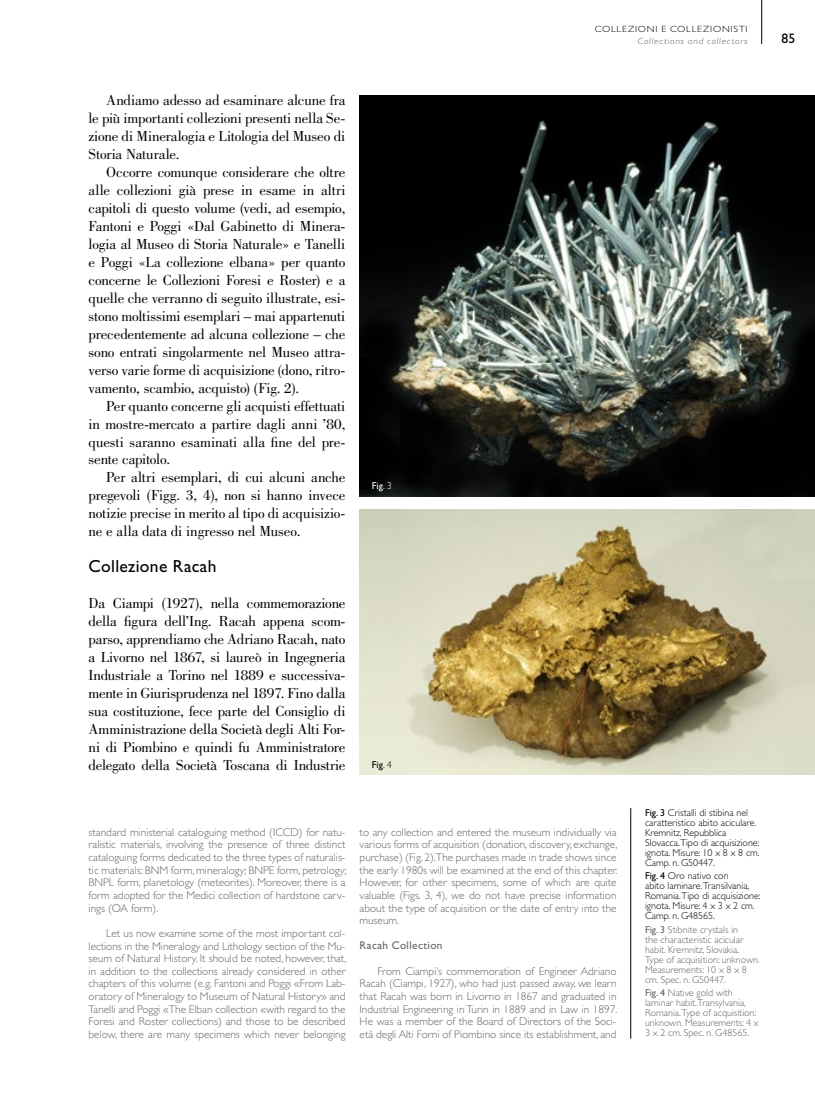
<style>
.page{position:relative;width:815px;height:1099px;background:#fff}
.page>*{position:absolute;margin:0;border:0;box-sizing:border-box;transform-origin:0 0}
.t1{font:17.5px "Gill Sans Std";letter-spacing:.015em;color:#000}
.t2{font:15px/18px "Bodoni Std";letter-spacing:-.01em;color:#000;text-align:justify}
.t3{font:13.75px "Gill Sans Std";color:#000}
.t4{font:300 11.25px/12.6px "Gill Sans Std";color:#636466;text-align:justify}
.t5{font:11.25px "Gill Sans Std";letter-spacing:.03em;color:#636466}
.t6{font:300 10px/10px "Gill Sans Std";color:#636466}
.t7{font:300 10px/10px "Gill Sans Std";color:#000}
.t8{font:10px "Gill Sans Std";color:#000}
.t9{font:10px "Gill Sans Std";color:#fff}
.t10{font:300 9px "Gill Sans Std";letter-spacing:.08em;color:#000;scale:1.11 1}
.t11{font:italic 300 9px "Gill Sans Std";letter-spacing:.07em;color:#636466;scale:1.11 1}
.s1{font-weight:300}
.s2{font-weight:400}
</style>
<div class="page">
<hr style="left:761px;top:0;width:1px;height:44px;background:#000">
<hr style="left:631px;top:808px;width:1px;height:230px;background:#000">
<img style="left:360px;top:95px;width:455px;height:401px">
<img style="left:360px;top:509px;width:455px;height:266px">
<p class="t10" style="left:595px;top:24px;width:139px">Collezioni e collezionisti</p>
<p class="t11" style="left:638px;top:36px;width:100px">Collections and collectors</p>
<h2 class="t2" style="left:89px;top:92px;width:258px;text-indent:18px">Andiamo adesso ad esaminare alcune fra le più importanti collezioni presenti nella Se&shy;zione di Mineralogia e Litologia del Museo di Storia Naturale.</h2>
<p class="t2" style="left:89px;top:163px;width:258px;text-indent:18px">Occorre comunque considerare che oltre alle collezioni già prese in esame in altri capitoli di questo volume (vedi, ad esempio, Fantoni e Poggi «Dal Gabinetto di Minera&shy;logia al Museo di Storia Naturale» e Tanelli e Poggi «La collezione elbana» per quanto concerne le Collezioni Foresi e Roster) e a quelle che verranno di seguito illustrate, esi&shy;stono moltissimi esemplari – mai appartenuti precedentemente ad alcuna collezione – che sono entrati singolarmente nel Museo attra&shy;verso varie forme di acquisizione (dono, ritro&shy;vamento, scambio, acquisto) (Fig. 2).</p>
<h2 class="t2" style="left:89px;top:397px;width:258px;text-indent:18px">Per quanto concerne gli acquisti effettuati in mostre-mercato a partire dagli anni ’80, questi saranno esaminati alla fine del pre&shy;sente capitolo.</h2>
<h2 class="t2" style="left:89px;top:468px;width:258px;text-indent:18px">Per altri esemplari, di cui alcuni anche pregevoli (Figg. 3, 4), non si hanno invece notizie precise in merito al tipo di acquisizio&shy;ne e alla data di ingresso nel Museo.</h2>
<h1 class="t1" style="left:89px;top:556px;width:129px">Collezione Racah</h1>
<p class="t2" style="left:89px;top:594px;width:258px">Da Ciampi (1927), nella commemorazione della figura dell’Ing. Racah appena scom&shy;parso, apprendiamo che Adriano Racah, nato a Livorno nel 1867, si laureò in Ingegneria Industriale a Torino nel 1889 e successiva&shy;mente in Giurisprudenza nel 1897. Fino dalla sua costituzione, fece parte del Consiglio di Amministrazione della Società degli Alti For&shy;ni di Piombino e quindi fu Amministratore delegato della Società Toscana di Industrie</p>
<p class="t9" style="left:372px;top:480px;width:21px">Fig<span class="s1">. 3</span></p>
<p class="t8" style="left:372px;top:758px;width:21px">Fig<span class="s1">. 4</span></p>
<p class="t4" style="left:89px;top:825px;width:259px">standard ministerial cataloguing method (I CCD) for natu&shy;ralistic materials, involving the presence of three distinct cataloguing forms dedicated to the three types of naturalis&shy;tic materials: BNM form, mineralogy; BNPE form, petrology; BNPL form, planetology (meteorites). Moreover, there is a form adopted for the Medici collection of hardstone carv&shy;ings (OA form).</p>
<p class="t4" style="left:89px;top:926px;width:259px;text-indent:18px">Let us now examine some of the most important col&shy;lections in the Mineralogy and Lithology section of the Mu&shy;seum of Natural H istory. It should be noted, however, that, in addition to the collections already considered in other chapters of this volume (e.g. Fantoni and Poggi «From Lab&shy;oratory of Mineralogy to Museum of Natural H istory» and Tanelli and Poggi «The Elban collection «with regard to the Foresi and Roster collections) and those to be described below, there are many specimens which never belonging</p>
<p class="t4" style="left:360px;top:825px;width:259px">to any collection and entered the museum individually via various forms of acquisition (donation, discovery, exchange, purchase) (Fig. 2).The purchases made in trade shows since the early 1980s will be examined at the end of this chapter.<br>H owever, for other specimens, some of which are quite valuable (Figs. 3, 4), we do not have precise information about the type of acquisition or the date of entry into the museum.</p>
<p class="t5" style="left:360px;top:939px;width:84px">Racah Collection</p>
<p class="t4" style="left:360px;top:964px;width:259px;text-indent:18px">From Ciampi’s commemoration of Engineer Adriano Racah (Ciampi, 1927), who had just passed away, we learn that Racah was born in Livorno in 1867 and graduated in I ndustrial Engineering in Turin in 1889 and in Law in 1897.<br>H e was a member of the Board of Directors of the Soci&shy;età degli Alti Forni of Piombino since its establishment, and</p>
<p class="t7" style="left:645px;top:807px;width:116px"><span class="s2">Fig. 3</span> Cristalli di stibina nel caratteristico abito aciculare.<br>Kremnitz, Repubblica<br>Slovacca.Tipo di acquisizione: ignota. Misure: 10 x 8 x 8 cm.<br>Camp. n. G50447.</p>
<p class="t7" style="left:645px;top:870px;width:117px"><span class="s2">Fig. 4</span> Oro nativo con<br>abito laminare.Transilvania,<br>Romania.Tipo di acquisizione: ignota. Misure: 4 x 3 x 2 cm.<br>Camp. n. G48565.</p>
<p class="t6" style="left:645px;top:924px;width:116px"><span class="s2">Fig. 3</span> Stibnite crystals in<br>the characteristic acicular habit. Kremnitz, Slovakia.<br>Type of acquisition: unknown.<br>Measurements: 10 x 8 x 8 cm. Spec. n. G50447.</p>
<p class="t6" style="left:645px;top:987px;width:115px"><span class="s2">Fig. 4</span> Native gold with laminar habit.Transylvania,<br>Romania.Type of acquisition: unknown. Measurements: 4 x<br>3 x 2 cm. Spec. n. G48565.</p>
<p class="t3" style="left:781px;top:31px;width:15px">85</p>
</div>
